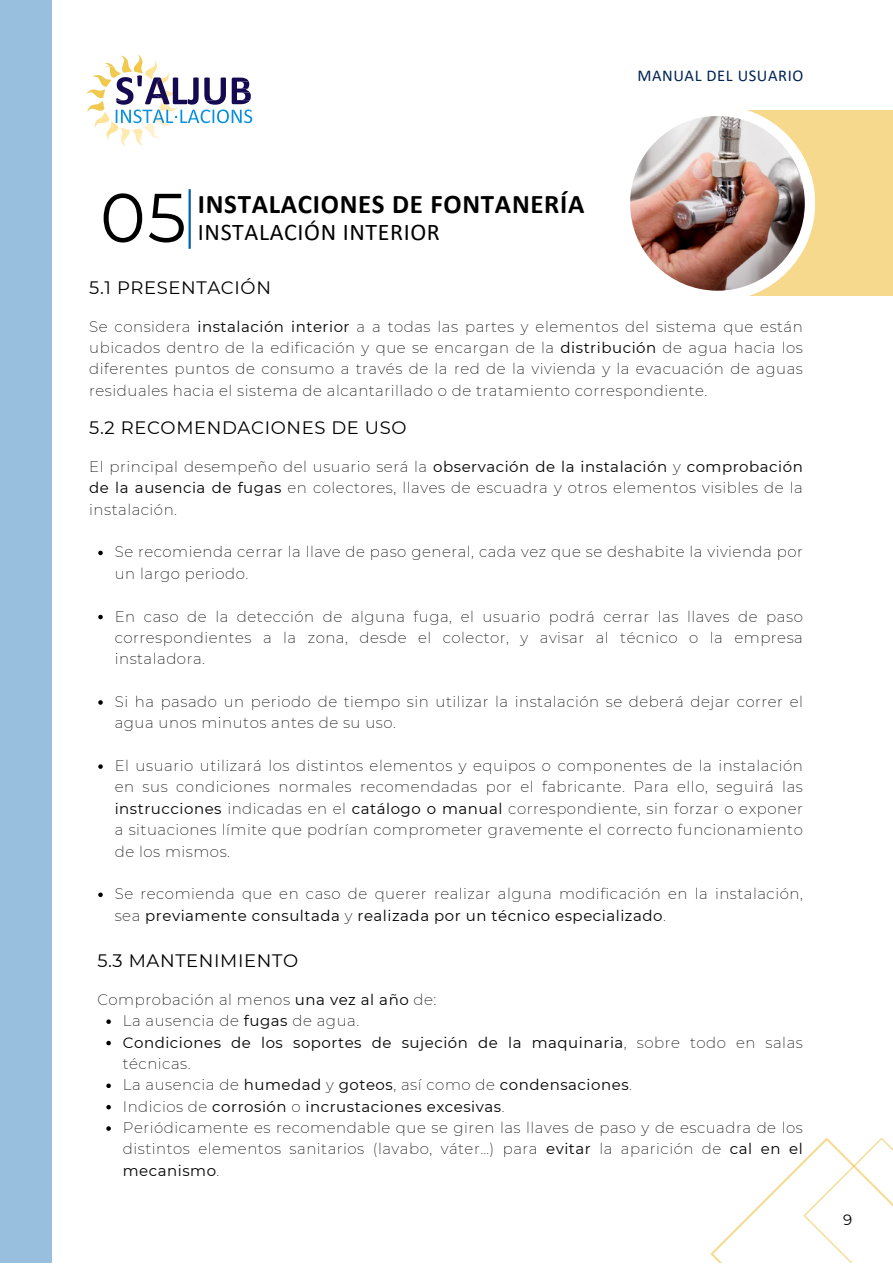
<style>
.page{position:relative;width:893px;height:1264px;background:#fff}
.page>*{position:absolute;margin:0;border:0;box-sizing:border-box;transform-origin:0 0}
.t1{font:69px "Montserrat";color:#000}
.t2{font:700 27px "Calibri";letter-spacing:.025em;color:#000}
.t3{font:24px "Calibri";letter-spacing:.025em;color:#000}
.t4{font:18px "Montserrat";letter-spacing:.035em;color:#000}
.t5{font:16.5px "Calibri";letter-spacing:.035em;color:#012452}
.t6{font:200 15px/21.3px "Montserrat";letter-spacing:.035em;color:#000;text-align:justify}
.t7{font:15px/21.3px "Montserrat";letter-spacing:.035em;color:#000}
.s1{font-weight:400}
.s2{font-weight:200}
</style>
<div class="page">
<hr style="left:188px;top:189px;width:3px;height:60px;background:#0061ae">
<svg style="left:98px;top:550px;width:5px;height:5px"></svg>
<svg style="left:98px;top:614px;width:5px;height:5px"></svg>
<svg style="left:98px;top:700px;width:5px;height:4px"></svg>
<svg style="left:98px;top:764px;width:5px;height:4px"></svg>
<svg style="left:98px;top:892px;width:5px;height:5px"></svg>
<svg style="left:710px;top:1137px;width:182px;height:125px"></svg>
<div style="left:0;top:0;width:52px;height:1262px;background:#99bfde"></div>
<div style="left:717px;top:111px;width:175px;height:185px;background:#f6d98c"></div>
<div style="left:619px;top:106px;width:196px;height:195px;background:#fff;border-radius:50%"></div>
<img style="left:630px;top:116px;width:174px;height:175px;border-radius:50%">
<svg style="left:106px;top:1019px;width:5px;height:4px"></svg>
<svg style="left:106px;top:1040px;width:5px;height:5px"></svg>
<svg style="left:106px;top:1083px;width:5px;height:5px"></svg>
<svg style="left:106px;top:1104px;width:5px;height:5px"></svg>
<svg style="left:106px;top:1126px;width:5px;height:4px"></svg>
<svg style="left:86px;top:55px;width:167px;height:91px"></svg>
<p class="t5" style="left:637px;top:69px;width:167px">MANUAL DEL USUARIO</p>
<p class="t1" style="left:100px;top:175px;width:88px">05</p>
<p class="t2" style="left:198px;top:192px;width:388px">INSTALACIONES DE FONTANERÍA</p>
<p class="t3" style="left:198px;top:222px;width:243px">INSTALACIÓN INTERIOR</p>
<p class="t4" style="left:89px;top:276px;width:183px">5.1 PRESENTACIÓN</p>
<p class="t6" style="left:89px;top:315px;width:715px">Se considera <span class="s1">instalación interior</span> a a todas las partes y elementos del sistema que están ubicados dentro de la edificación y que se encargan de la <span class="s1">distribución</span> de agua hacia los diferentes puntos de consumo a través de la red de la vivienda y la evacuación de aguas residuales hacia el sistema de alcantarillado o de tratamiento correspondiente.</p>
<p class="t4" style="left:89px;top:417px;width:319px">5.2 RECOMENDACIONES DE USO</p>
<p class="t6" style="left:89px;top:456px;width:715px">El principal desempeño del usuario será la <span class="s1">observación de la instalación</span> y <span class="s1">comprobación de la ausencia de fugas</span> en colectores, llaves de escuadra y otros elementos visibles de la instalación.</p>
<p class="t6" style="left:115px;top:541px;width:689px">Se recomienda cerrar la llave de paso general, cada vez que se deshabite la vivienda por un largo periodo.</p>
<p class="t6" style="left:115px;top:605px;width:689px">En caso de la detección de alguna fuga, el usuario podrá cerrar las llaves de paso correspondientes a la zona, desde el colector, y avisar al técnico o la empresa instaladora.</p>
<p class="t6" style="left:115px;top:691px;width:689px">Si ha pasado un periodo de tiempo sin utilizar la instalación se deberá dejar correr el agua unos minutos antes de su uso.</p>
<p class="t6" style="left:115px;top:755px;width:689px">El usuario utilizará los distintos elementos y equipos o componentes de la instalación en sus condiciones normales recomendadas por el fabricante. Para ello, seguirá las <span class="s1">instrucciones</span> indicadas en el <span class="s1">catálogo o manual</span> correspondiente, sin forzar o exponer a situaciones límite que podrían comprometer gravemente el correcto funcionamiento de los mismos.</p>
<p class="t6" style="left:115px;top:883px;width:689px">Se recomienda que en caso de querer realizar alguna modificación en la instalación, sea <span class="s1">previamente consultada</span> y <span class="s1">realizada por un técnico especializado</span>.</p>
<p class="t4" style="left:97px;top:949px;width:202px">5.3 MANTENIMIENTO</p>
<p class="t6" style="left:97px;top:988px;width:340px">Comprobación al menos <span class="s1">una vez al año</span> de:</p>
<p class="t6" style="left:123px;top:1010px;width:238px">La ausencia de <span class="s1">fugas</span> de agua.</p>
<p class="t7" style="left:123px;top:1031px;width:681px">Condiciones de los soportes de sujeción de la maquinaria<span class="s2">, sobre todo en salas técnicas.</span></p>
<p class="t7" style="left:123px;top:1074px;width:510px"><span class="s2">La ausencia de</span> humedad <span class="s2">y</span> goteos<span class="s2">, así como de</span> condensaciones<span class="s2">.</span></p>
<p class="t7" style="left:123px;top:1095px;width:383px"><span class="s2">Indicios de</span> corrosión <span class="s2">o</span> incrustaciones excesivas<span class="s2">.</span></p>
<p class="t6" style="left:123px;top:1116px;width:681px">Periódicamente es recomendable que se giren las llaves de paso y de escuadra de los distintos elementos sanitarios (lavabo, váter…) para <span class="s1">evitar</span> la aparición de <span class="s1">cal en el mecanismo</span>.</p>
<p class="t7" style="left:843px;top:1209px;width:11px">9</p>
</div>
